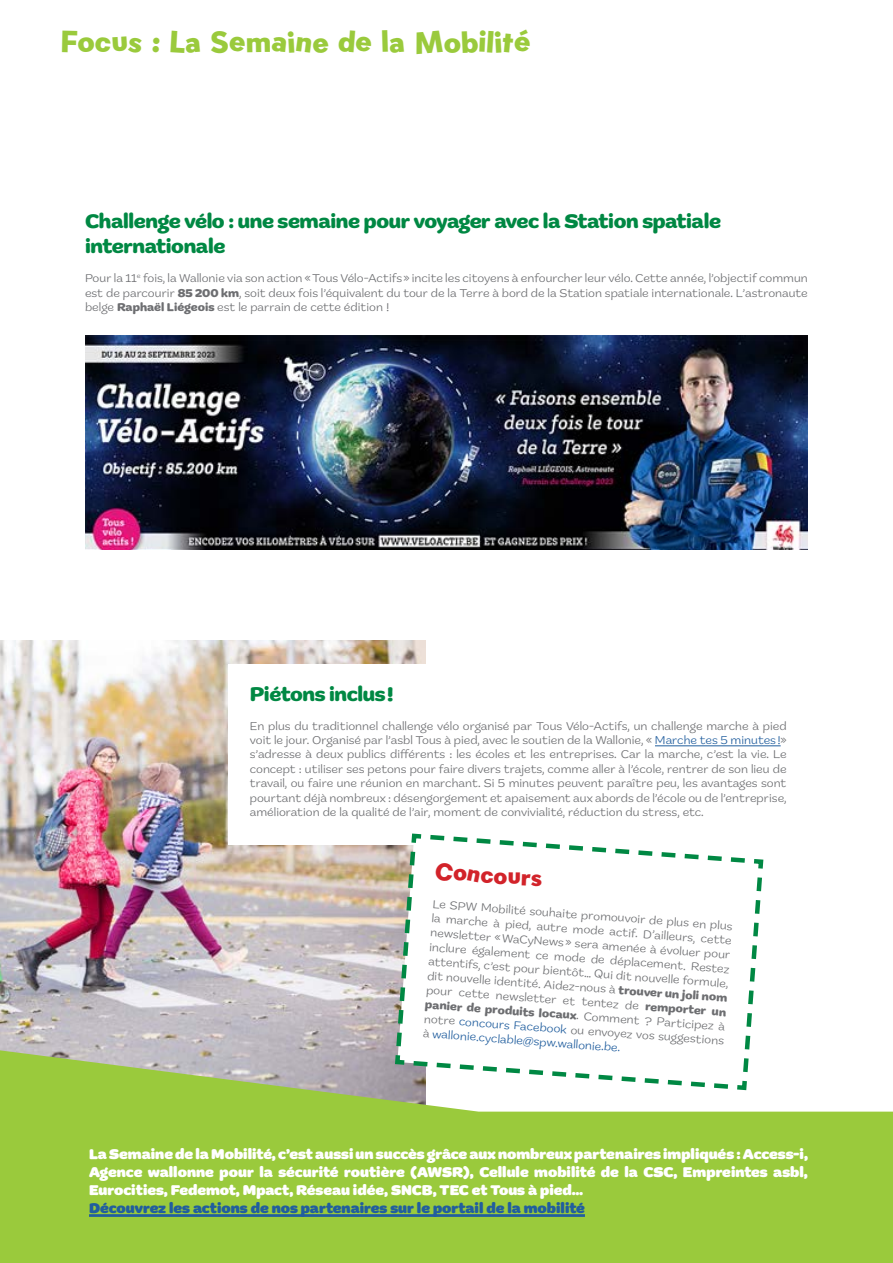
<style>
.page{position:relative;width:893px;height:1263px;background:#fff}
.page>*{position:absolute;margin:0;border:0;box-sizing:border-box;transform-origin:0 0}
.t1{font:30px "Gambado Sans Forte";color:#9aca3c}
.t2{font:24px "Gambado Sans Forte";color:#d2232a}
.t3{font:700 21px/25.2px "Marigny";letter-spacing:-.02em;color:#008843}
.t4{font:900 15px/18px "Marigny";color:#fff;text-align:justify}
.t5{font:900 15px "Marigny";color:#215e9e}
.t6{font:12px/14.4px "Marigny";color:#6d6e71;text-align:justify}
.t7{font:12px/14px "Marigny";color:#215e9e}
.t8{font:700 12px "Marigny";color:#6d6e71}
.s1{font-weight:700}
.s2{color:#215e9e}
.s3{color:#6d6e71}
</style>
<div class="page">
<img style="left:86px;top:336px;width:722px;height:214px">
<img style="left:0;top:640px;width:425px;height:410px">
<div style="left:229px;top:664px;width:579px;height:180px;background:#fff"></div>
<hr style="left:655px;top:745px;width:126px;height:1px;background:#215e9e">
<svg style="left:0;top:1050px;width:893px;height:213px;background:#a4cc53"></svg>
<hr style="left:89px;top:1214px;width:496px;height:3px;background:#215e9e">
<svg style="left:393px;top:833px;width:373px;height:259px"></svg>
<h1 class="t1" style="left:60px;top:22px;width:472px">Focus : La Semaine de la Mobilité</h1>
<h3 class="t3" style="left:85px;top:209px;width:637px">Challenge vélo : une semaine pour voyager avec la Station spatiale internationale</h3>
<p class="t6" style="left:85px;top:271px;width:724px">Pour la 11<sup>e</sup> fois, la Wallonie via son action « Tous Vélo-Actifs » incite les citoyens à enfourcher leur vélo. Cette année, l’objectif commun est de parcourir <span class="s1">85 200 km</span>, soit deux fois l’équivalent du tour de la Terre à bord de la Station spatiale internationale. L’astronaute belge <span class="s1">Raphaël Liégeois</span> est le parrain de cette édition !</p>
<h3 class="t3" style="left:250px;top:682px;width:145px">Piétons inclus !</h3>
<p class="t6" style="left:250px;top:718px;width:538px">En plus du traditionnel challenge vélo organisé par Tous Vélo-Actifs, un challenge marche à pied voit le jour. Organisé par l’asbl Tous à pied, avec le soutien de la Wallonie, « <span class="s2">Marche tes 5 minutes !</span>» s’adresse à deux publics différents : les écoles et les entreprises. Car la marche, c’est la vie. Le concept : utiliser ses petons pour faire divers trajets, comme aller à l’école, rentrer de son lieu de travail, ou faire une réunion en marchant. Si 5 minutes peuvent paraître peu, les avantages sont pourtant déjà nombreux : désengorgement et apaisement aux abords de l’école ou de l’entreprise, amélioration de la qualité de l’air, moment de convivialité, réduction du stress, etc.</p>
<h2 class="t2" style="left:436px;top:855px;width:109px;rotate:4deg">Concours</h2>
<p class="t6" style="left:433px;top:897px;width:303px;text-align:left;rotate:4deg">Le SPW Mobilité souhaite promouvoir de plus en plus la marche à pied, autre mode actif. D’ailleurs, cette newsletter « WaCyNews » sera amenée à évoluer pour inclure également ce mode de déplacement. Restez attentifs, c’est pour bientôt… Qui dit nouvelle formule, dit nouvelle identité. Aidez-nous à <span class="s1">trouver un joli nom </span>pour cette newsletter et tentez de<br><span class="s1">panier de produits locaux</span>. Comment ? Participez à</p>
<p class="t8" style="left:646px;top:999px;width:83px;rotate:4deg">remporter un</p>
<p class="t7" style="left:424px;top:1012px;width:302px;rotate:4deg"><span class="s3">notre</span> concours Facebook <span class="s3">ou envoyez vos suggestions à</span> wallonie.cyclable@spw.wallonie.be.</p>
<p class="t4" style="left:89px;top:1146px;width:720px">La Semaine de la Mobilité, c’est aussi un succès grâce aux nombreux partenaires impliqués : Access-i, Agence wallonne pour la sécurité routière (AWSR), Cellule mobilité de la CSC, Empreintes asbl, Eurocities, Fedemot, Mpact, Réseau idée, SNCB, TEC et Tous à pied…</p>
<p class="t5" style="left:89px;top:1199px;width:497px">Découvrez les actions de nos partenaires sur le portail de la mobilité</p>
</div>
